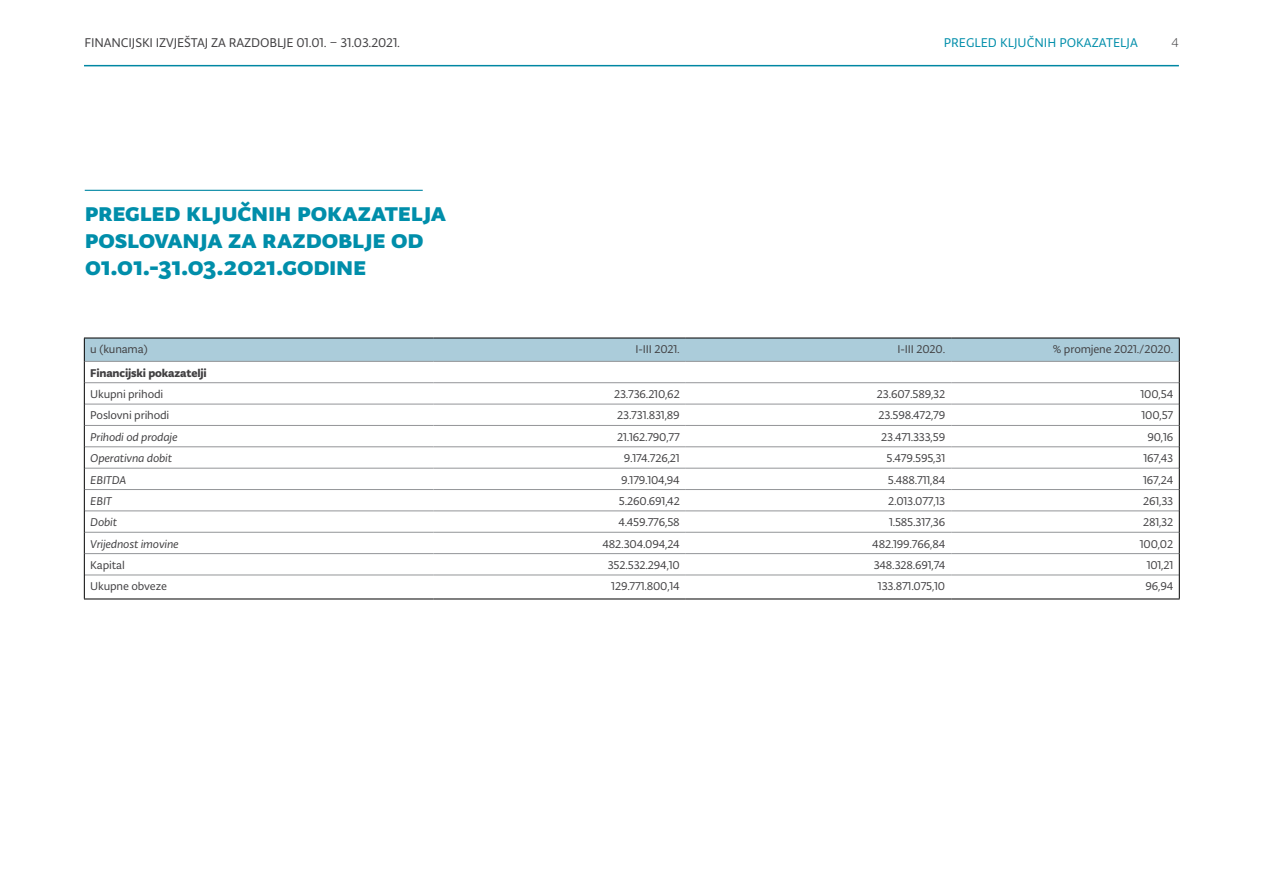
<style>
.page{position:relative;width:1263px;height:893px;background:#fff}
.page>*{position:absolute;margin:0;border:0;box-sizing:border-box;transform-origin:0 0}
.t1{font:27px/27px "Typonine Sans Std Bld";letter-spacing:-.005em;color:#008eaa}
.t2{font:13.5px "Typonine Sans Std";letter-spacing:-.01em;color:#414042}
.t3{font:13.5px "Typonine Sans Std";color:#008eaa}
.t4{font:300 13.5px "Typonine Sans Std";color:#414042}
.t5{font:12px "Typonine Sans Std";letter-spacing:-.015em;color:#414042}
.t6{font:italic 12px "Typonine Sans Std";letter-spacing:-.015em;color:#414042}
.t7{font:12px "Typonine Sans Std Bld";letter-spacing:-.015em;color:#414042}
</style>
<div class="page">
<hr style="left:84px;top:65px;width:1095px;height:1px;background:#0087a3">
<svg style="left:84px;top:338px;width:1096px;height:261px"></svg>
<hr style="left:84px;top:599px;width:350px;height:1px;background:#000">
<hr style="left:434px;top:599px;width:252px;height:1px;background:#000">
<hr style="left:686px;top:599px;width:265px;height:1px;background:#000">
<hr style="left:951px;top:599px;width:229px;height:1px;background:#000">
<hr style="left:85px;top:190px;width:338px;height:1px;background:#0087a3">
<p class="t2" style="left:84px;top:34px;width:317px">FINANCIJSKI IZVJEŠTAJ ZA RAZDOBLJE 01.01. – 31.03.2021.</p>
<p class="t3" style="left:944px;top:34px;width:196px">PREGLED KLJUČNIH POKAZATELJA</p>
<p class="t4" style="left:1171px;top:34px;width:9px">4</p>
<h1 class="t1" style="left:85px;top:199px;width:363px">pregled ključnih pokazatelja poslovanja za razdoblje od<br>01.01.-31.03.2021.godine</h1>
<p class="t5" style="left:90px;top:342px;width:59px">u (kunama)</p>
<p class="t5" style="left:635px;top:342px;width:46px">I-III 2021.</p>
<p class="t5" style="left:897px;top:342px;width:49px">I-III 2020.</p>
<p class="t5" style="left:1053px;top:342px;width:122px">% promjene 2021./2020.</p>
<p class="t7" style="left:90px;top:365px;width:118px">Financijski pokazatelji</p>
<p class="t5" style="left:90px;top:387px;width:74px">Ukupni prihodi</p>
<p class="t5" style="left:614px;top:387px;width:67px">23.736.210,62</p>
<p class="t5" style="left:877px;top:387px;width:70px">23.607.589,32</p>
<p class="t5" style="left:1140px;top:387px;width:34px">100,54</p>
<p class="t5" style="left:90px;top:408px;width:81px">Poslovni prihodi</p>
<p class="t5" style="left:617px;top:408px;width:64px">23.731.831,89</p>
<p class="t5" style="left:878px;top:408px;width:68px">23.598.472,79</p>
<p class="t5" style="left:1141px;top:408px;width:33px">100,57</p>
<p class="t6" style="left:90px;top:430px;width:89px">Prihodi od prodaje</p>
<p class="t5" style="left:617px;top:430px;width:64px">21.162.790,77</p>
<p class="t5" style="left:881px;top:430px;width:66px">23.471.333,59</p>
<p class="t5" style="left:1147px;top:430px;width:27px">90,16</p>
<p class="t6" style="left:90px;top:451px;width:83px">Operativna dobit</p>
<p class="t5" style="left:624px;top:451px;width:57px">9.174.726,21</p>
<p class="t5" style="left:887px;top:451px;width:60px">5.479.595,31</p>
<p class="t5" style="left:1143px;top:451px;width:31px">167,43</p>
<p class="t6" style="left:90px;top:473px;width:37px">EBITDA</p>
<p class="t5" style="left:621px;top:473px;width:60px">9.179.104,94</p>
<p class="t5" style="left:888px;top:473px;width:59px">5.488.711,84</p>
<p class="t5" style="left:1143px;top:473px;width:32px">167,24</p>
<p class="t6" style="left:90px;top:494px;width:23px">EBIT</p>
<p class="t5" style="left:619px;top:494px;width:62px">5.260.691,42</p>
<p class="t5" style="left:888px;top:494px;width:59px">2.013.077,13</p>
<p class="t5" style="left:1143px;top:494px;width:32px">261,33</p>
<p class="t6" style="left:90px;top:515px;width:28px">Dobit</p>
<p class="t5" style="left:618px;top:515px;width:63px">4.459.776,58</p>
<p class="t5" style="left:889px;top:515px;width:58px">1.585.317,36</p>
<p class="t5" style="left:1143px;top:515px;width:32px">281,32</p>
<p class="t6" style="left:90px;top:537px;width:90px">Vrijednost imovine</p>
<p class="t5" style="left:603px;top:537px;width:79px">482.304.094,24</p>
<p class="t5" style="left:872px;top:537px;width:74px">482.199.766,84</p>
<p class="t5" style="left:1140px;top:537px;width:35px">100,02</p>
<p class="t5" style="left:90px;top:558px;width:36px">Kapital</p>
<p class="t5" style="left:608px;top:558px;width:73px">352.532.294,10</p>
<p class="t5" style="left:874px;top:558px;width:73px">348.328.691,74</p>
<p class="t5" style="left:1147px;top:558px;width:28px">101,21</p>
<p class="t5" style="left:90px;top:579px;width:78px">Ukupne obveze</p>
<p class="t5" style="left:611px;top:579px;width:70px">129.771.800,14</p>
<p class="t5" style="left:878px;top:579px;width:69px">133.871.075,10</p>
<p class="t5" style="left:1145px;top:579px;width:29px">96,94</p>
</div>
